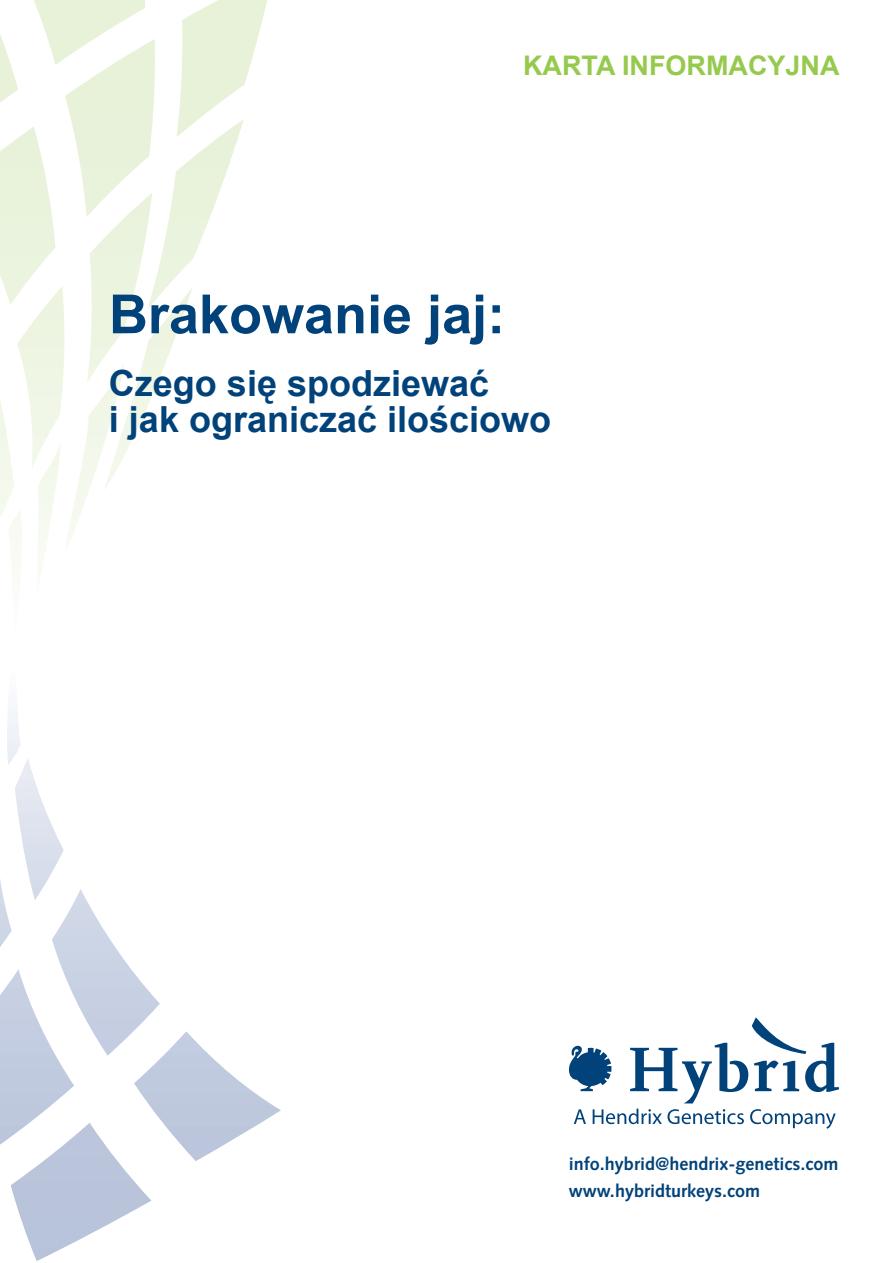
<style>
.page{position:relative;width:893px;height:1263px;background:#fff}
.page>*{position:absolute;margin:0;border:0;box-sizing:border-box;transform-origin:0 0}
.aa_title{font:700 54px "Arial";color:#004279}
.ab_subtitle{font:700 36px/36px "Arial";color:#004279}
.t1{font:700 27px "Arial";color:#96ca4e}
.t2{font:700 18px/27px "Syntax";color:#004279}
</style>
<div class="page">
<svg style="left:0;top:0;width:267px;height:568px"></svg>
<svg style="left:0;top:711px;width:281px;height:550px"></svg>
<svg style="left:569px;top:1045px;width:42px;height:46px"></svg>
<svg style="left:630px;top:1017px;width:209px;height:86px"></svg>
<svg style="left:574px;top:1109px;width:12px;height:15px"></svg>
<svg style="left:593px;top:1109px;width:151px;height:15px"></svg>
<svg style="left:750px;top:1109px;width:86px;height:20px"></svg>
<h3 class="t1" style="left:523px;top:48px;width:318px">KARTA INFORMACYJNA</h3>
<p class="aa_title" style="left:109px;top:279px;width:398px">Brakowanie jaj:</p>
<p class="ab_subtitle" style="left:109px;top:367px;width:444px">Czego się spodziewać<br>i jak ograniczać ilościowo</p>
<p class="t2" style="left:569px;top:1150px;width:271px">info.hybrid@hendrix-genetics.com www.hybridturkeys.com</p>
</div>
